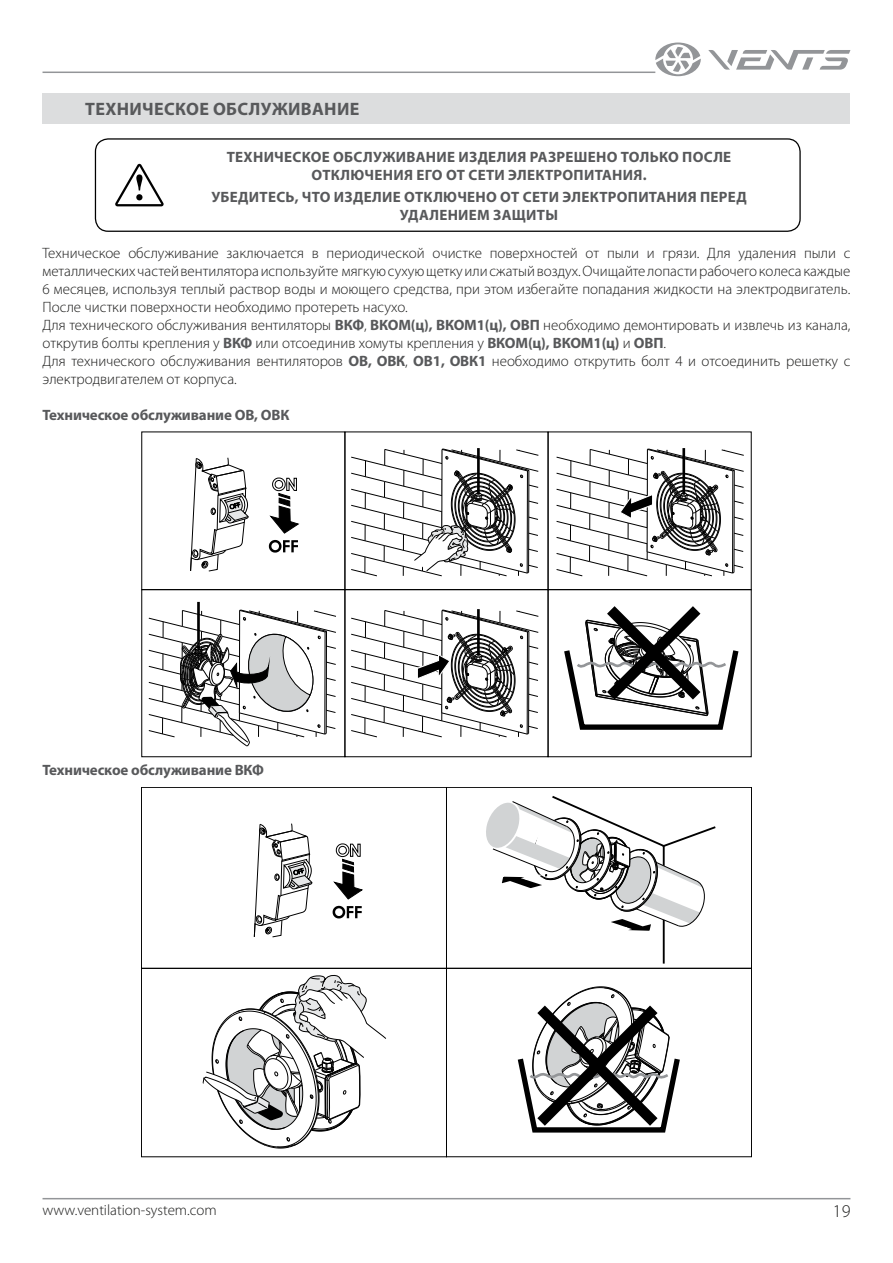
<style>
.page{position:relative;width:893px;height:1263px;background:#fff}
.page>*{position:absolute;margin:0;border:0;box-sizing:border-box;transform-origin:0 0}
.t1{font:700 18px "Myriad Pro";letter-spacing:.02em;color:#58595b}
.t2{font:300 18px "Myriad Pro";color:#1c1c1b}
.t3{font:300 15px/18px "Myriad Pro";color:#1c1c1b}
.t4{font:700 15px/18px "Myriad Pro";letter-spacing:.02em;color:#58595b;text-align:center}
.t5{font:700 15px "Myriad Pro";letter-spacing:-.01em;color:#58595b}
.s1{font-weight:700;color:#58595b}
</style>
<div class="page">
<hr style="left:43px;top:1198px;width:807px;height:1px;background:#939598">
<hr style="left:43px;top:72px;width:612px;height:1px;background:#939598">
<svg style="left:708px;top:50px;width:142px;height:20px"></svg>
<svg style="left:655px;top:43px;width:46px;height:33px"></svg>
<div style="left:95px;top:138px;width:706px;height:94px;border:1px solid #000;border-radius:13px"></div>
<svg style="left:115px;top:164px;width:49px;height:42px"></svg>
<div style="left:43px;top:93px;width:807px;height:31px;background:#dcddde"></div>
<svg style="left:269px;top:477px;width:31px;height:57px"></svg>
<svg style="left:269px;top:540px;width:29px;height:13px"></svg>
<svg style="left:190px;top:457px;width:59px;height:114px"></svg>
<div style="left:141px;top:589px;width:204px;height:168px;border:1px solid #000"></div>
<div style="left:548px;top:589px;width:203px;height:168px;border:1px solid #000"></div>
<svg style="left:564px;top:606px;width:175px;height:124px"></svg>
<svg style="left:351px;top:609px;width:188px;height:128px"></svg>
<svg style="left:556px;top:448px;width:188px;height:128px"></svg>
<svg style="left:351px;top:448px;width:188px;height:128px"></svg>
<hr style="left:197px;top:602px;width:3px;height:45px;background:#000">
<svg style="left:148px;top:609px;width:188px;height:137px"></svg>
<hr style="left:663px;top:920px;width:2px;height:43px;background:#000">
<svg style="left:486px;top:796px;width:230px;height:139px"></svg>
<div style="left:141px;top:968px;width:306px;height:189px;border:1px solid #000"></div>
<div style="left:141px;top:787px;width:306px;height:181px;border:1px solid #000"></div>
<div style="left:446px;top:968px;width:306px;height:189px;border:1px solid #000"></div>
<div style="left:446px;top:787px;width:306px;height:181px;border:1px solid #000"></div>
<svg style="left:333px;top:843px;width:30px;height:57px"></svg>
<svg style="left:333px;top:906px;width:29px;height:12px"></svg>
<svg style="left:254px;top:823px;width:59px;height:114px"></svg>
<svg style="left:203px;top:975px;width:183px;height:173px"></svg>
<svg style="left:517px;top:986px;width:163px;height:147px"></svg>
<p class="t1" style="left:85px;top:97px;width:276px">ТЕХНИЧЕСКОЕ ОБСЛУЖИВАНИЕ</p>
<p class="t4" style="left:227px;top:147px;width:506px">ТЕХНИЧЕСКОЕ ОБСЛУЖИВАНИЕ ИЗДЕЛИЯ РАЗРЕШЕНО ТОЛЬКО ПОСЛЕ<br>ОТКЛЮЧЕНИЯ ЕГО ОТ СЕТИ ЭЛЕКТРОПИТАНИЯ.</p>
<p class="t4" style="left:211px;top:187px;width:537px">УБЕДИТЕСЬ, ЧТО ИЗДЕЛИЕ ОТКЛЮЧЕНО ОТ СЕТИ ЭЛЕКТРОПИТАНИЯ ПЕРЕД<br>УДАЛЕНИЕМ ЗАЩИТЫ</p>
<p class="t3" style="left:43px;top:244px;width:809px">Техническое обслуживание заключается в периодической очистке поверхностей от пыли и грязи. Для удаления пыли с металлических частей вентилятора используйте мягкую сухую щетку или сжатый воздух. Очищайте лопасти рабочего колеса каждые 6 месяцев, используя теплый раствор воды и моющего средства, при этом избегайте попадания жидкости на электродвигатель.<br>После чистки поверхности необходимо протереть насухо.<br>Для технического обслуживания вентиляторы <span class="s1">ВКФ</span>, <span class="s1">ВКОМ(ц), ВКОМ1(ц), ОВП</span> необходимо демонтировать и извлечь из канала, открутив болты крепления у <span class="s1">ВКФ</span> или отсоединив хомуты крепления у <span class="s1">ВКОМ(ц), ВКОМ1(ц)</span> и <span class="s1">ОВП</span>.<br>Для технического обслуживания вентиляторов <span class="s1">ОВ, ОВК</span>, <span class="s1">ОВ1, ОВК1</span> необходимо открутить болт 4 и отсоединить решетку с электродвигателем от корпуса.</p>
<p class="t5" style="left:43px;top:405px;width:248px">Техническое обслуживание ОВ, ОВК</p>
<p class="t5" style="left:43px;top:760px;width:223px">Техническое обслуживание ВКФ</p>
<p class="t3" style="left:43px;top:1201px;width:176px">www.ventilation-system.com</p>
<p class="t2" style="left:833px;top:1201px;width:19px">19</p>
</div>
